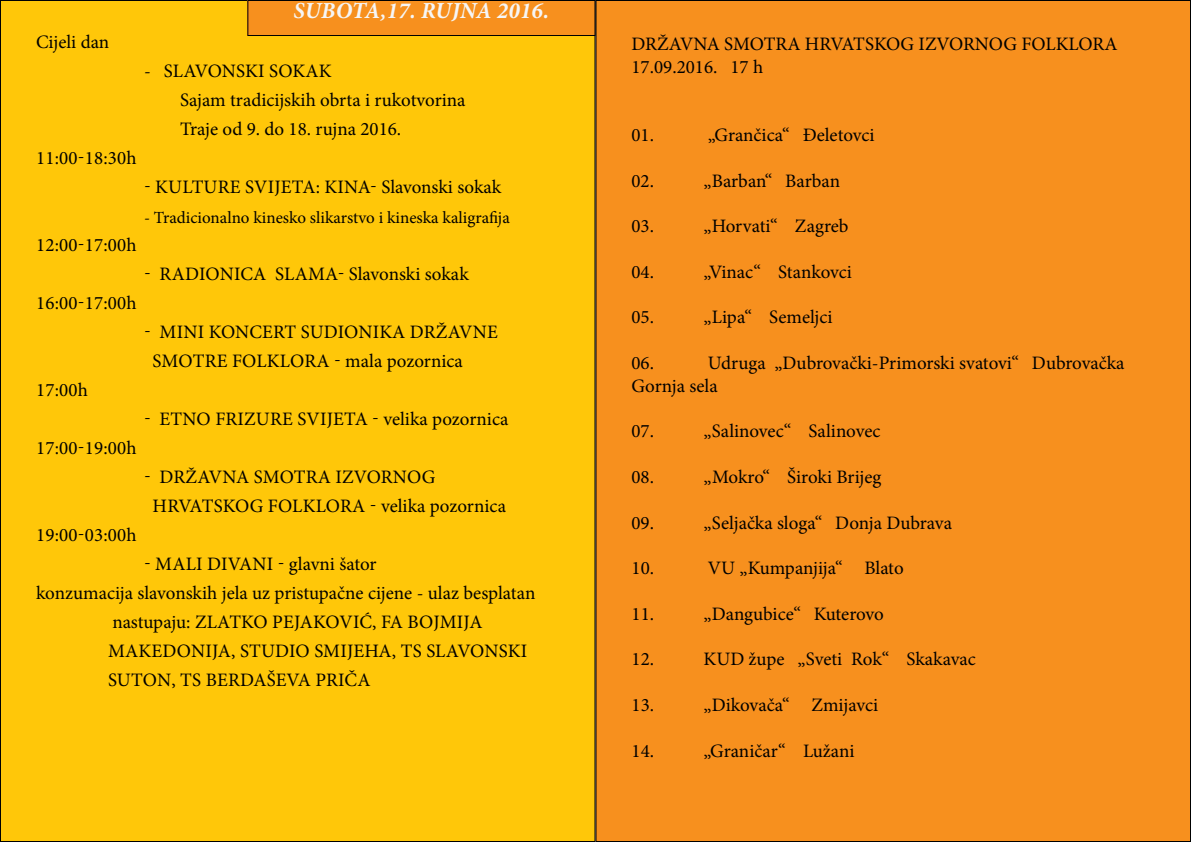
<style>
.page{position:relative;width:1191px;height:842px;background:#fff}
.page>*{position:absolute;margin:0;border:0;box-sizing:border-box;transform-origin:0 0}
.t1{font:italic 700 23px "Minion Pro";letter-spacing:.01em;color:#f6f6f6}
.t2{font:19px/29px "Minion Pro";color:#000}
.t3{font:17px "Minion Pro";color:#000}
</style>
<div class="page">
<div style="left:596px;top:0;width:594px;height:841px;background:#f7901e"></div>
<div style="left:0;top:0;width:595px;height:841px;background:#ffc709"></div>
<div style="left:248px;top:1px;width:347px;height:35px;background:#f7901e"></div>
<div style="left:247px;top:0;width:348px;height:36px;border:1px solid #000"></div>
<p class="t2" style="left:36px;top:27px;width:75px">Cijeli dan</p>
<p class="t2" style="left:36px;top:143px;width:102px">11:00-18:30h</p>
<p class="t2" style="left:36px;top:230px;width:102px">12:00-17:00h</p>
<p class="t2" style="left:36px;top:288px;width:102px">16:00-17:00h</p>
<p class="t2" style="left:36px;top:375px;width:53px">17:00h</p>
<p class="t2" style="left:36px;top:433px;width:102px">17:00-19:00h</p>
<p class="t2" style="left:36px;top:520px;width:102px">19:00-03:00h</p>
<p class="t1" style="left:293px;top:-6px;width:257px">SUBOTA,17. RUJNA 2016.</p>
<p class="t2" style="left:180px;top:56px;width:287px;text-indent:-36px">- SLAVONSKI SOKAK<br>Sajam tradicijskih obrta i rukotvorina<br>Traje od 9. do 18. rujna 2016.</p>
<p class="t2" style="left:144px;top:172px;width:359px">- KULTURE SVIJETA: KINA- Slavonski sokak</p>
<p class="t3" style="left:144px;top:206px;width:367px">- Tradicionalno kinesko slikarstvo i kineska kaligrafija</p>
<p class="t2" style="left:144px;top:259px;width:326px">- RADIONICA SLAMA- Slavonski sokak</p>
<p class="t2" style="left:153px;top:317px;width:347px;text-indent:-9px">- MINI KONCERT SUDIONIKA DRŽAVNE<br>SMOTRE FOLKLORA - mala pozornica</p>
<p class="t2" style="left:144px;top:404px;width:366px">- ETNO FRIZURE SVIJETA - velika pozornica</p>
<p class="t2" style="left:153px;top:462px;width:355px;text-indent:-9px">- DRŽAVNA SMOTRA IZVORNOG<br>HRVATSKOG FOLKLORA - velika pozornica</p>
<p class="t2" style="left:144px;top:549px;width:234px">- MALI DIVANI - glavni šator</p>
<p class="t2" style="left:36px;top:578px;width:501px">konzumacija slavonskih jela uz pristupačne cijene - ulaz besplatan</p>
<p class="t2" style="left:112px;top:607px;width:372px">nastupaju: ZLATKO PEJAKOVIĆ, FA BOJMIJA</p>
<p class="t2" style="left:108px;top:636px;width:421px">MAKEDONIJA, STUDIO SMIJEHA, TS SLAVONSKI</p>
<p class="t2" style="left:108px;top:665px;width:264px">SUTON, TS BERDAŠEVA PRIČA</p>
<p class="t2" style="left:631px;top:32px;width:487px;line-height:22.8px">DRŽAVNA SMOTRA HRVATSKOG IZVORNOG FOLKLORA<br>17.09.2016. 17 h</p>
<p class="t2" style="left:631px;top:120px;width:24px">01.</p>
<p class="t2" style="left:708px;top:120px;width:168px">„Grančica“ Đeletovci</p>
<p class="t2" style="left:631px;top:166px;width:24px">02.</p>
<p class="t2" style="left:703px;top:166px;width:138px">„Barban“ Barban</p>
<p class="t2" style="left:631px;top:212px;width:24px">03.</p>
<p class="t2" style="left:703px;top:212px;width:146px">„Horvati“ Zagreb</p>
<p class="t2" style="left:631px;top:257px;width:24px">04.</p>
<p class="t2" style="left:703px;top:257px;width:150px">„Vinac“ Stankovci</p>
<p class="t2" style="left:631px;top:303px;width:24px">05.</p>
<p class="t2" style="left:703px;top:303px;width:131px">„Lipa“ Semeljci</p>
<p class="t2" style="left:631px;top:348px;width:24px">06.</p>
<p class="t2" style="left:631px;top:352px;width:494px;line-height:22.8px;text-indent:76px">Udruga „Dubrovački-Primorski svatovi“ Dubrovačka<br>Gornja sela</p>
<p class="t2" style="left:631px;top:417px;width:24px">07.</p>
<p class="t2" style="left:703px;top:417px;width:178px">„Salinovec“ Salinovec</p>
<p class="t2" style="left:631px;top:462px;width:24px">08.</p>
<p class="t2" style="left:703px;top:462px;width:179px">„Mokro“ Široki Brijeg</p>
<p class="t2" style="left:631px;top:508px;width:24px">09.</p>
<p class="t2" style="left:703px;top:508px;width:250px">„Seljačka sloga“ Donja Dubrava</p>
<p class="t2" style="left:631px;top:554px;width:24px">10.</p>
<p class="t2" style="left:708px;top:554px;width:197px">VU „Kumpanjija“ Blato</p>
<p class="t2" style="left:631px;top:599px;width:24px">11.</p>
<p class="t2" style="left:703px;top:599px;width:182px">„Dangubice“ Kuterovo</p>
<p class="t2" style="left:631px;top:645px;width:24px">12.</p>
<p class="t2" style="left:703px;top:645px;width:274px">KUD župe „Sveti Rok“ Skakavac</p>
<p class="t2" style="left:631px;top:690px;width:24px">13.</p>
<p class="t2" style="left:703px;top:690px;width:176px">„Dikovača“ Zmijavci</p>
<p class="t2" style="left:631px;top:736px;width:24px">14.</p>
<p class="t2" style="left:703px;top:736px;width:152px">„Graničar“ Lužani</p>
</div>
